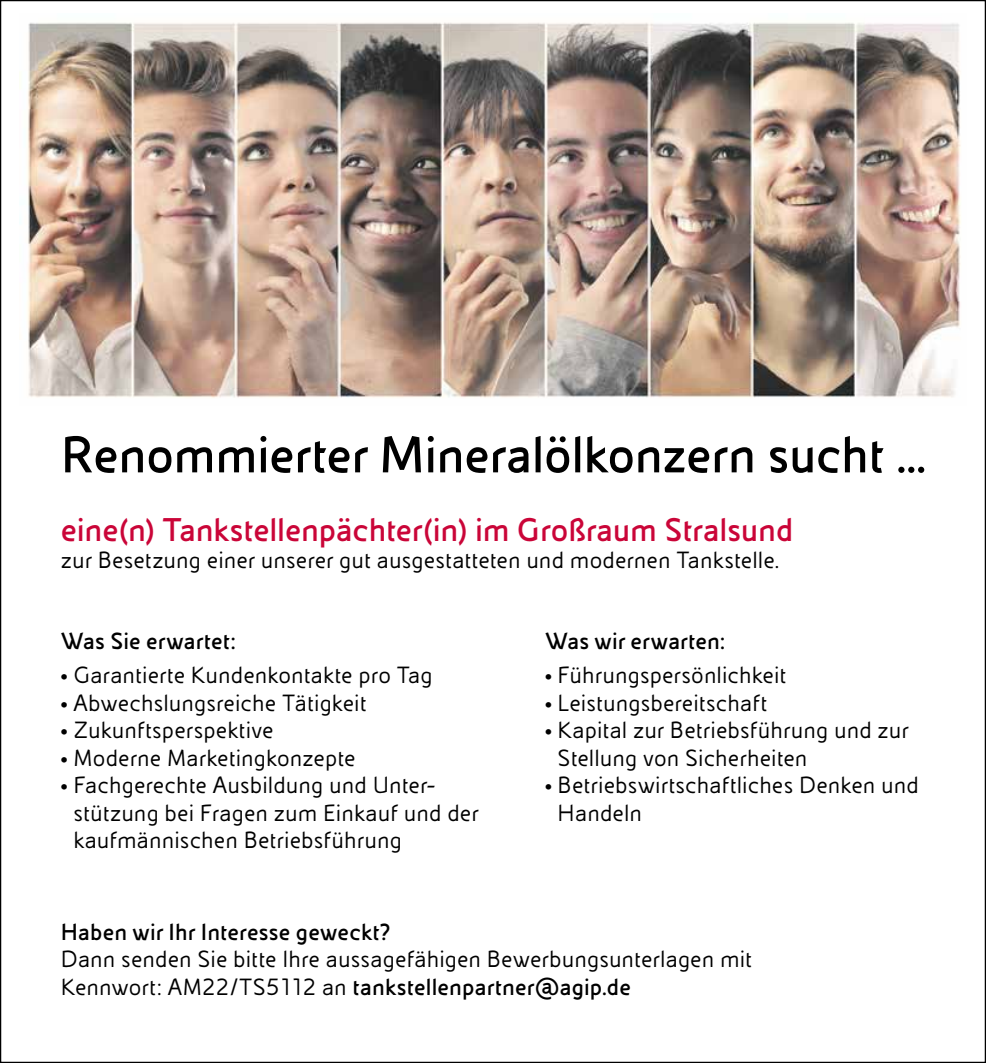
<style>
.page{position:relative;width:986px;height:1063px;background:#fff}
.page>*{position:absolute;margin:0;border:0;box-sizing:border-box;transform-origin:0 0}
.t1{font:700 55px "Eni Tab";letter-spacing:-.01em;color:#000}
.t2{font:700 35px "Eni Tab";letter-spacing:-.005em;color:#ca0538}
.t3{font:25px/27.5px "Eni Tab Reg";letter-spacing:.005em;color:#000}
.t4{font:700 25px "Eni Tab";letter-spacing:.005em;color:#000}
.s1{font-family:"Eni Tab Reg";font-weight:400}
</style>
<div class="page">
<img style="left:19px;top:22px;width:942px;height:376px">
<h1 class="t1" style="left:61px;top:426px;width:866px">Renommierter Mineralölkonzern sucht …</h1>
<h2 class="t2" style="left:61px;top:511px;width:733px">eine(n) Tankstellenpächter(in) im Großraum Stralsund</h2>
<p class="t3" style="left:61px;top:547px;width:719px">zur Besetzung einer unserer gut ausgestatteten und modernen Tankstelle.</p>
<p class="t4" style="left:61px;top:628px;width:177px">Was Sie erwartet:</p>
<p class="t3" style="left:61px;top:662px;width:373px">• Garantierte Kundenkontakte pro Tag</p>
<p class="t3" style="left:61px;top:689px;width:307px">• Abwechslungsreiche Tätigkeit</p>
<p class="t3" style="left:61px;top:717px;width:214px">• Zukunftsperspektive</p>
<p class="t3" style="left:61px;top:744px;width:296px">• Moderne Marketingkonzepte</p>
<p class="t3" style="left:73px;top:772px;width:406px;text-indent:-13px">• Fachgerechte Ausbildung und Unter&shy;stützung bei Fragen zum Einkauf und der kaufmännischen Betriebsführung</p>
<p class="t4" style="left:545px;top:628px;width:182px">Was wir erwarten:</p>
<p class="t3" style="left:545px;top:662px;width:243px">• Führungspersönlichkeit</p>
<p class="t3" style="left:545px;top:689px;width:224px">• Leistungsbereitschaft</p>
<p class="t3" style="left:557px;top:717px;width:352px;text-indent:-13px">• Kapital zur Betriebsführung und zur<br>Stellung von Sicherheiten</p>
<p class="t3" style="left:557px;top:772px;width:362px;text-indent:-13px">• Betriebswirtschaftliches Denken und<br>Handeln</p>
<p class="t4" style="left:61px;top:919px;width:330px">Haben wir Ihr Interesse geweckt?</p>
<p class="t3" style="left:61px;top:946px;width:692px">Dann senden Sie bitte Ihre aussagefähigen Bewerbungsunterlagen mit</p>
<p class="t4" style="left:61px;top:974px;width:571px"><span class="s1">Kennwort: AM22/TS5112 an</span> tankstellenpartner@agip.de</p>
</div>
